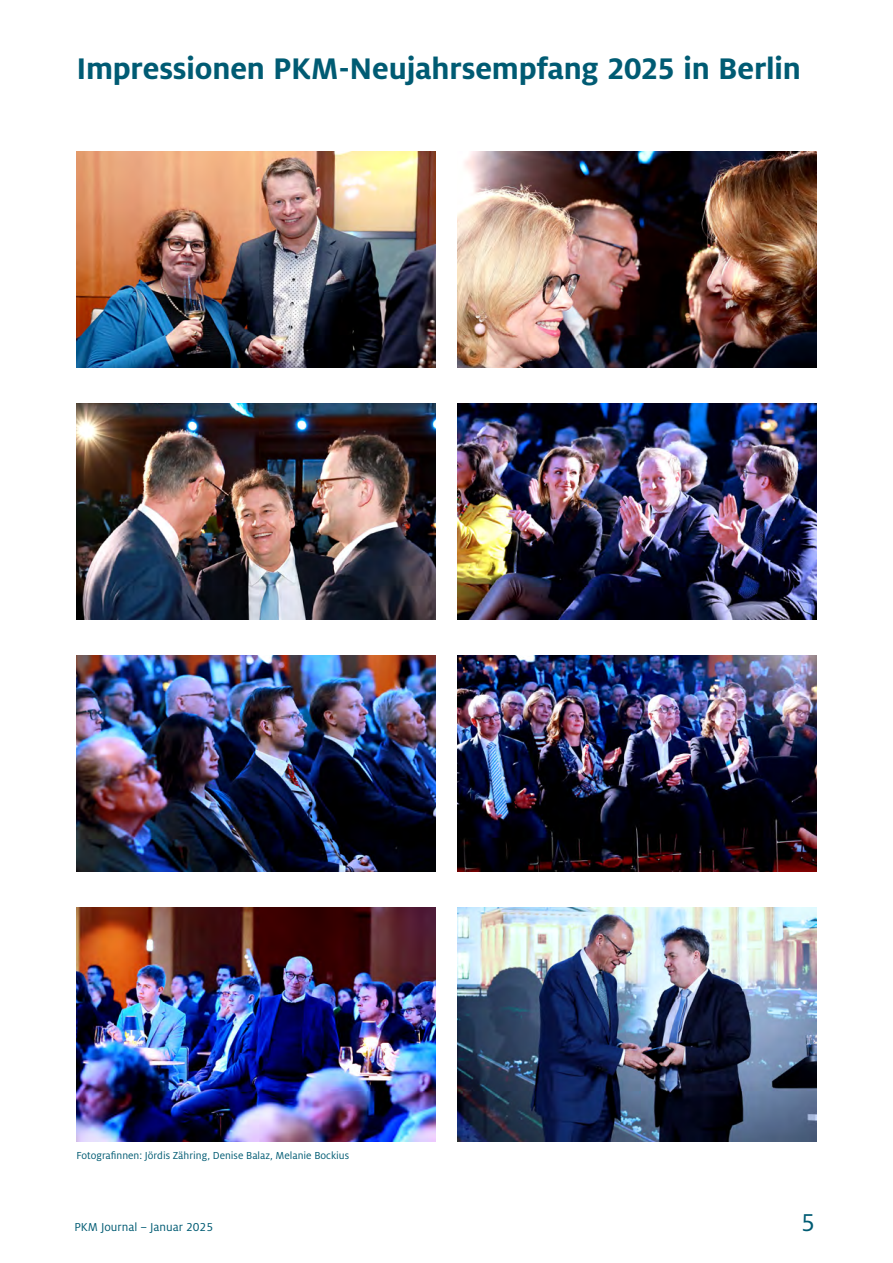
<style>
.page{position:relative;width:893px;height:1263px;background:#fff}
.page>*{position:absolute;margin:0;border:0;box-sizing:border-box;transform-origin:0 0}
.t1{font:700 33px "Milo Pro";letter-spacing:-.005em;color:#005b73}
.t2{font:27px "Milo Pro";color:#005b73}
.t3{font:12.75px "Milo Pro";color:#005b73}
.t4{font:11.25px "Milo Pro";color:#005b73}
</style>
<div class="page">
<img style="left:457px;top:151px;width:359px;height:216px">
<img style="left:77px;top:403px;width:359px;height:216px">
<img style="left:457px;top:403px;width:359px;height:216px">
<img style="left:457px;top:907px;width:359px;height:234px">
<img style="left:77px;top:151px;width:359px;height:216px">
<img style="left:77px;top:655px;width:359px;height:216px">
<img style="left:77px;top:907px;width:359px;height:234px">
<img style="left:457px;top:655px;width:359px;height:216px">
<h1 class="t1" style="left:77px;top:50px;width:726px">Impressionen PKM-Neujahrsempfang 2025 in Berlin</h1>
<p class="t4" style="left:77px;top:1150px;width:274px">Fotografinnen: Jördis Zähring, Denise Balaz, Melanie Bockius</p>
<p class="t3" style="left:74px;top:1220px;width:140px">PKM Journal – Januar 2025</p>
<h2 class="t2" style="left:801px;top:1208px;width:16px">5</h2>
</div>
